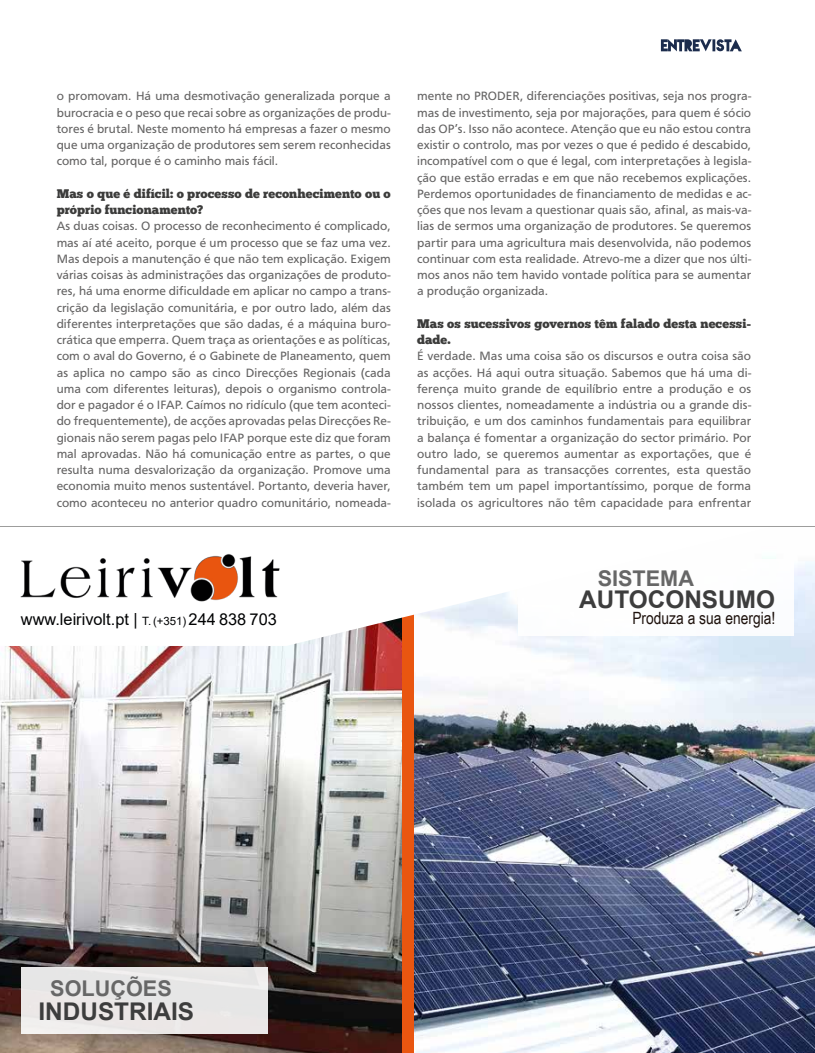
<style>
.page{position:relative;width:815px;height:1053px;background:#fff}
.page>*{position:absolute;margin:0;border:0;box-sizing:border-box;transform-origin:0 0}
.t1{font:700 24.38px "Arial";color:#3d3d3d}
.t2{font:700 21.62px "Arial";color:#676767}
.t3{font:16.88px "Arial Narrow";color:#1e120d}
.t4{font:16.38px "Arial";color:#010203}
.t5{font:12.5px/16.2px "Carto Gothic Std";letter-spacing:.005em;color:#646363;text-align:justify}
.t6{font:12.5px/16.2px "Chunk Five";letter-spacing:.005em;color:#3c3c3b}
.s1{font-size:11.38px}
</style>
<div class="page">
<svg style="left:661px;top:39px;width:81px;height:12px"></svg>
<img style="left:413px;top:558px;width:402px;height:494px">
<img style="left:0;top:646px;width:402px;height:406px">
<div style="left:402px;top:577px;width:11px;height:475px;background:#e95610"></div>
<div style="left:21px;top:966px;width:246px;height:67px;background:#e9e7e6"></div>
<svg style="left:289px;top:558px;width:485px;height:88px"></svg>
<div style="left:519px;top:559px;width:275px;height:77px;background:#fff"></div>
<img style="left:20px;top:554px;width:260px;height:48px">
<hr style="left:0;top:526px;width:815px;height:1px;background:#9d9d9c">
<p class="t5" style="left:57px;top:88px;width:336px">o promovam. Há uma desmotivação generalizada porque a burocracia e o peso que recai sobre as organizações de produ&shy;tores é brutal. Neste momento há empresas a fazer o mesmo que uma organização de produtores sem serem reconhecidas como tal, porque é o caminho mais fácil.</p>
<p class="t6" style="left:57px;top:185px;width:336px">Mas o que é difícil: o processo de reconhecimento ou o próprio funcionamento?</p>
<p class="t5" style="left:57px;top:218px;width:336px">As duas coisas. O processo de reconhecimento é complicado, mas aí até aceito, porque é um processo que se faz uma vez.<br>Mas depois a manutenção é que não tem explicação. Exigem várias coisas às administrações das organizações de produto&shy;res, há uma enorme dificuldade em aplicar no campo a trans&shy;crição da legislação comunitária, e por outro lado, além das diferentes interpretações que são dadas, é a máquina buro&shy;crática que emperra. Quem traça as orientações e as políticas, com o aval do Governo, é o Gabinete de Planeamento, quem as aplica no campo são as cinco Direcções Regionais (cada uma com diferentes leituras), depois o organismo controla&shy;dor e pagador é o IFAP. Caímos no ridículo (que tem aconteci&shy;do frequentemente), de acções aprovadas pelas Direcções Re&shy;gionais não serem pagas pelo IFAP porque este diz que foram mal aprovadas. Não há comunicação entre as partes, o que resulta numa desvalorização da organização. Promove uma economia muito menos sustentável. Portanto, deveria haver, como aconteceu no anterior quadro comunitário, nomeada-</p>
<h3 class="t4" style="left:21px;top:607px;width:257px">www.leirivolt.pt | <span class="s1">T. (+351)</span> 244 838 703</h3>
<p class="t5" style="left:417px;top:88px;width:336px">mente no PRODER, diferenciações positivas, seja nos progra&shy;mas de investimento, seja por majorações, para quem é sócio das OP’s. Isso não acontece. Atenção que eu não estou contra existir o controlo, mas por vezes o que é pedido é descabido, incompatível com o que é legal, com interpretações à legisla&shy;ção que estão erradas e em que não recebemos explicações.<br>Perdemos oportunidades de financiamento de medidas e ac&shy;ções que nos levam a questionar quais são, afinal, as mais-va&shy;lias de sermos uma organização de produtores. Se queremos partir para uma agricultura mais desenvolvida, não podemos continuar com esta realidade. Atrevo-me a dizer que nos últi&shy;mos anos não tem havido vontade política para se aumentar a produção organizada.</p>
<p class="t6" style="left:417px;top:315px;width:336px">Mas os sucessivos governos têm falado desta necessi&shy;dade.</p>
<p class="t5" style="left:417px;top:348px;width:336px">É verdade. Mas uma coisa são os discursos e outra coisa são as acções. Há aqui outra situação. Sabemos que há uma di&shy;ferença muito grande de equilíbrio entre a produção e os nossos clientes, nomeadamente a indústria ou a grande dis&shy;tribuição, e um dos caminhos fundamentais para equilibrar a balança é fomentar a organização do sector primário. Por outro lado, se queremos aumentar as exportações, que é fundamental para as transacções correntes, esta questão também tem um papel importantíssimo, porque de forma isolada os agricultores não têm capacidade para enfrentar</p>
<h2 class="t2" style="left:598px;top:563px;width:98px">SISTEMA</h2>
<h1 class="t1" style="left:579px;top:582px;width:197px">AUTOCONSUMO</h1>
<h3 class="t3" style="left:632px;top:606px;width:145px">Produza a sua energia!</h3>
<h2 class="t2" style="left:50px;top:973px;width:123px">SOLUÇÕES</h2>
<h1 class="t1" style="left:38px;top:994px;width:157px">INDUSTRIAIS</h1>
</div>
